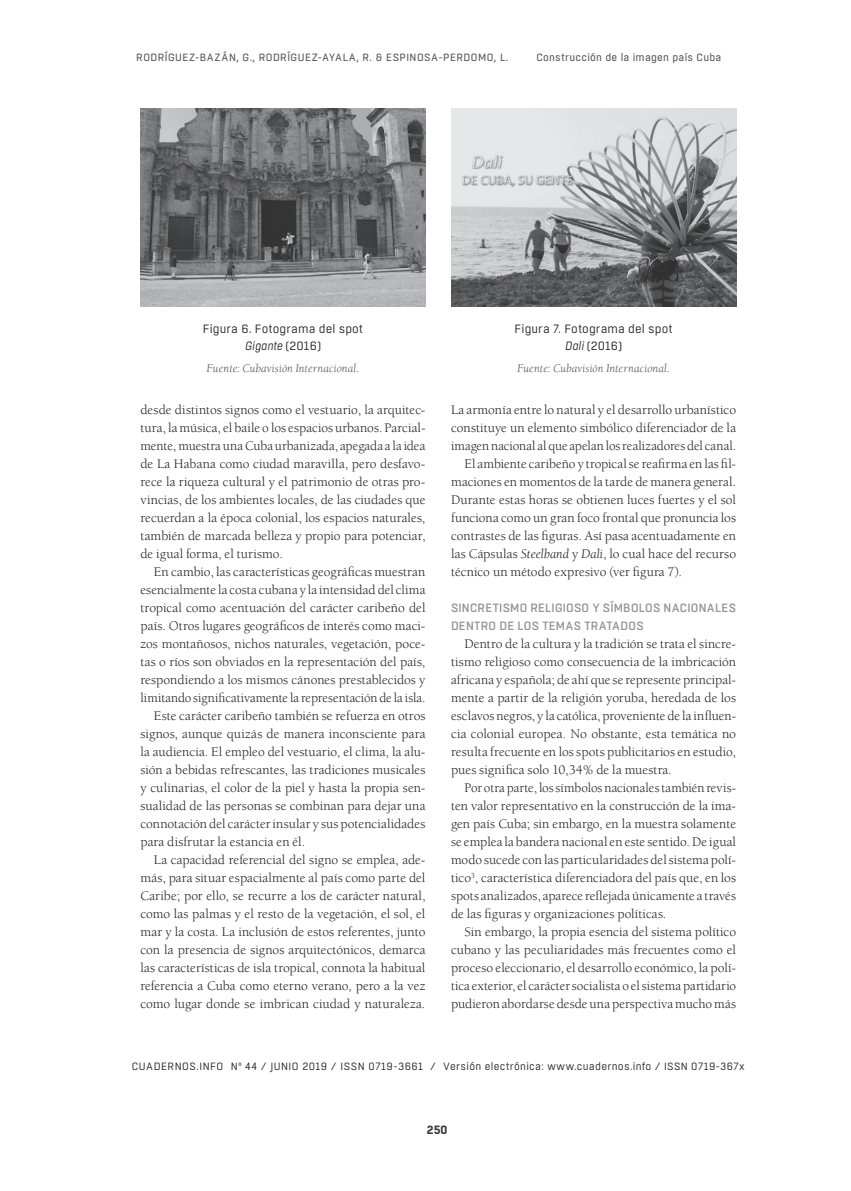
<style>
.page{position:relative;width:851px;height:1191px;background:#fff}
.page>*{position:absolute;margin:0;border:0;box-sizing:border-box;transform-origin:0 0}
.t1{font:13.5px/18px "Berkeley Std";letter-spacing:.005em;color:#231f20;text-align:justify}
.t2{font:12px/16.5px "Boxed";letter-spacing:.01em;color:#231f20;text-align:center}
.t3{font:500 12px/18px "Boxed";letter-spacing:.02em;color:#939598}
.t4{font:italic 12px "Berkeley Std";letter-spacing:.005em;color:#57585a}
.t5{font:700 12px "Boxed";color:#3e3e3f}
.t6{font:10.5px "Boxed";letter-spacing:.04em;color:#231f20}
.t7{font:10.5px "Boxed";letter-spacing:.04em;color:#57585a}
.s1{font-style:italic}
</style>
<div class="page">
<img style="left:140px;top:108px;width:285px;height:198px">
<img style="left:451px;top:108px;width:285px;height:198px">
<p class="t7" style="left:136px;top:51px;width:374px">RODRÍGUEZ-BAZÁN, G., RODRÍGUEZ-AYALA, R. &amp; ESPINOSA-PERDOMO, L.</p>
<p class="t7" style="left:536px;top:51px;width:186px">Construcción de la imagen país Cuba</p>
<p class="t2" style="left:203px;top:321px;width:162px">Figura 6. Fotograma del spot<br><span class="s1">Gigante</span> (2016)</p>
<p class="t4" style="left:206px;top:362px;width:154px">Fuente: Cubavisión Internacional.</p>
<p class="t1" style="left:140px;top:401px;width:286px">desde distintos signos como el vestuario, la arquitec&shy;tura, la música, el baile o los espacios urbanos. Parcial&shy;mente, muestra una Cuba urbanizada, apegada a la idea de La Habana como ciudad maravilla, pero desfavo&shy;rece la riqueza cultural y el patrimonio de otras pro&shy;vincias, de los ambientes locales, de las ciudades que recuerdan a la época colonial, los espacios naturales, también de marcada belleza y propio para potenciar, de igual forma, el turismo.</p>
<p class="t1" style="left:154px;top:563px;width:273px">En cambio, las características geográficas muestran</p>
<p class="t1" style="left:140px;top:581px;width:286px">esencialmente la costa cubana y la intensidad del clima</p>
<p class="t1" style="left:140px;top:599px;width:286px">tropical como acentuación del carácter caribeño del</p>
<p class="t1" style="left:140px;top:617px;width:286px">país. Otros lugares geográficos de interés como maci-</p>
<p class="t1" style="left:140px;top:635px;width:286px">zos montañosos, nichos naturales, vegetación, poce-</p>
<p class="t1" style="left:140px;top:653px;width:286px">tas o ríos son obviados en la representación del país,</p>
<p class="t1" style="left:140px;top:671px;width:286px">respondiendo a los mismos cánones prestablecidos y</p>
<p class="t1" style="left:140px;top:689px;width:286px">limitando significativamente la representación de la isla.</p>
<p class="t1" style="left:154px;top:707px;width:273px">Este carácter caribeño también se refuerza en otros</p>
<p class="t1" style="left:140px;top:725px;width:286px">signos, aunque quizás de manera inconsciente para</p>
<p class="t1" style="left:140px;top:743px;width:286px">la audiencia. El empleo del vestuario, el clima, la alu-</p>
<p class="t1" style="left:140px;top:761px;width:286px">sión a bebidas refrescantes, las tradiciones musicales</p>
<p class="t1" style="left:140px;top:779px;width:286px">y culinarias, el color de la piel y hasta la propia sen-</p>
<p class="t1" style="left:140px;top:797px;width:286px">sualidad de las personas se combinan para dejar una</p>
<p class="t1" style="left:140px;top:815px;width:286px">connotación del carácter insular y sus potencialidades</p>
<p class="t1" style="left:140px;top:833px;width:166px">para disfrutar la estancia en él.</p>
<p class="t1" style="left:154px;top:851px;width:273px">La capacidad referencial del signo se emplea, ade-</p>
<p class="t1" style="left:140px;top:869px;width:286px">más, para situar espacialmente al país como parte del</p>
<p class="t1" style="left:140px;top:887px;width:286px">Caribe; por ello, se recurre a los de carácter natural,</p>
<p class="t1" style="left:140px;top:905px;width:286px">como las palmas y el resto de la vegetación, el sol, el</p>
<p class="t1" style="left:140px;top:923px;width:286px">mar y la costa. La inclusión de estos referentes, junto</p>
<p class="t1" style="left:140px;top:941px;width:286px">con la presencia de signos arquitectónicos, demarca</p>
<p class="t1" style="left:140px;top:959px;width:286px">las características de isla tropical, connota la habitual</p>
<p class="t1" style="left:140px;top:977px;width:286px">referencia a Cuba como eterno verano, pero a la vez</p>
<p class="t1" style="left:140px;top:995px;width:286px">como lugar donde se imbrican ciudad y naturaleza.</p>
<p class="t2" style="left:514px;top:321px;width:159px">Figura 7. Fotograma del spot<br><span class="s1">Dali</span> (2016)</p>
<p class="t4" style="left:517px;top:362px;width:154px">Fuente: Cubavisión Internacional.</p>
<p class="t1" style="left:451px;top:401px;width:286px">La armonía entre lo natural y el desarrollo urbanístico</p>
<p class="t1" style="left:451px;top:419px;width:286px">constituye un elemento simbólico diferenciador de la</p>
<p class="t1" style="left:451px;top:437px;width:286px">imagen nacional al que apelan los realizadores del canal.</p>
<p class="t1" style="left:464px;top:455px;width:273px">El ambiente caribeño y tropical se reafirma en las fil-</p>
<p class="t1" style="left:451px;top:473px;width:286px">maciones en momentos de la tarde de manera general.</p>
<p class="t1" style="left:451px;top:491px;width:286px">Durante estas horas se obtienen luces fuertes y el sol</p>
<p class="t1" style="left:451px;top:509px;width:286px">funciona como un gran foco frontal que pronuncia los</p>
<p class="t1" style="left:451px;top:527px;width:286px">contrastes de las figuras. Así pasa acentuadamente en</p>
<p class="t1" style="left:451px;top:545px;width:286px">las Cápsulas <span class="s1">Steelband</span> y <span class="s1">Dali</span>, lo cual hace del recurso</p>
<p class="t1" style="left:451px;top:563px;width:232px">técnico un método expresivo (ver figura 7).</p>
<p class="t3" style="left:451px;top:599px;width:286px">SINCRETISMO RELIGIOSO Y SÍMBOLOS NACIONALES<br>DENTRO DE LOS TEMAS TRATADOS</p>
<p class="t1" style="left:451px;top:635px;width:286px;text-indent:14px">Dentro de la cultura y la tradición se trata el sincre&shy;tismo religioso como consecuencia de la imbricación africana y española; de ahí que se represente principal&shy;mente a partir de la religión yoruba, heredada de los esclavos negros, y la católica, proveniente de la influen&shy;cia colonial europea. No obstante, esta temática no resulta frecuente en los spots publicitarios en estudio, pues significa solo 10,34% de la muestra.</p>
<p class="t1" style="left:451px;top:779px;width:286px;text-indent:14px">Por otra parte, los símbolos nacionales también revis&shy;ten valor representativo en la construcción de la ima&shy;gen país Cuba; sin embargo, en la muestra solamente se emplea la bandera nacional en este sentido. De igual modo sucede con las particularidades del sistema polí&shy;tico<sup>3</sup>, característica diferenciadora del país que, en los spots analizados, aparece reflejada únicamente a través de las figuras y organizaciones políticas.</p>
<p class="t1" style="left:451px;top:923px;width:286px;text-indent:14px">Sin embargo, la propia esencia del sistema político cubano y las peculiaridades más frecuentes como el proceso eleccionario, el desarrollo económico, la polí&shy;tica exterior, el carácter socialista o el sistema partidario pudieron abordarse desde una perspectiva mucho más</p>
<p class="t6" style="left:132px;top:1060px;width:614px">CUADERNOS.INFO Nº 44 / JUNIO 2019 / ISSN 0719-3661 / Versión electrónica: www.cuadernos.info / ISSN 0719-367x</p>
<p class="t5" style="left:427px;top:1122px;width:22px">250</p>
</div>
